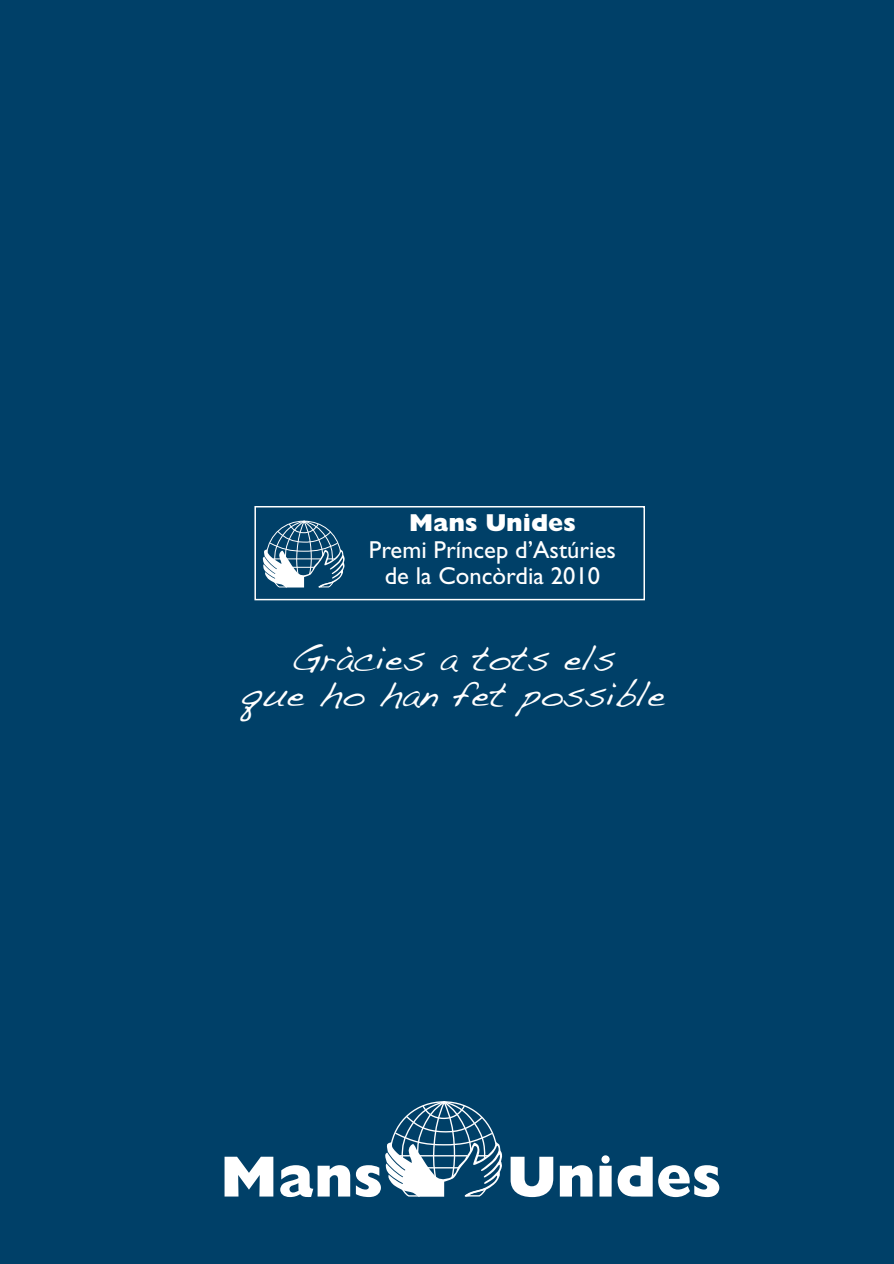
<style>
.page{position:relative;width:894px;height:1264px;background:#fff}
.page>*{position:absolute;margin:0;border:0;box-sizing:border-box;transform-origin:0 0}
.t1{font:35.55px/35.5px "Handwriting Dakota";color:#fff;text-align:center}
.t2{font:24.6px/26.4px "Gill Sans Std";color:#fff;text-align:center}
.t3{font:800 24.6px "Gill Sans Std";color:#fff}
</style>
<div class="page">
<div style="left:0;top:0;width:893px;height:1263px;background:#004068"></div>
<svg style="left:224px;top:1156px;width:49px;height:40px"></svg>
<svg style="left:280px;top:1165px;width:70px;height:32px"></svg>
<svg style="left:356px;top:1101px;width:146px;height:96px"></svg>
<svg style="left:510px;top:1156px;width:43px;height:41px"></svg>
<svg style="left:559px;top:1165px;width:33px;height:31px"></svg>
<svg style="left:599px;top:1155px;width:12px;height:41px"></svg>
<svg style="left:617px;top:1156px;width:35px;height:40px"></svg>
<svg style="left:658px;top:1165px;width:61px;height:32px"></svg>
<div style="left:254px;top:506px;width:391px;height:94px;border:2px solid #fff"></div>
<svg style="left:263px;top:520px;width:82px;height:68px"></svg>
<p class="t3" style="left:409px;top:508px;width:168px">Mans Unides</p>
<p class="t2" style="left:369px;top:536px;width:248px">Premi Príncep d’Astúries de la Concòrdia 2010</p>
<h1 class="t1" style="left:241px;top:646px;width:425px">Gràcies a tots els<br>que ho han fet possible</h1>
</div>
